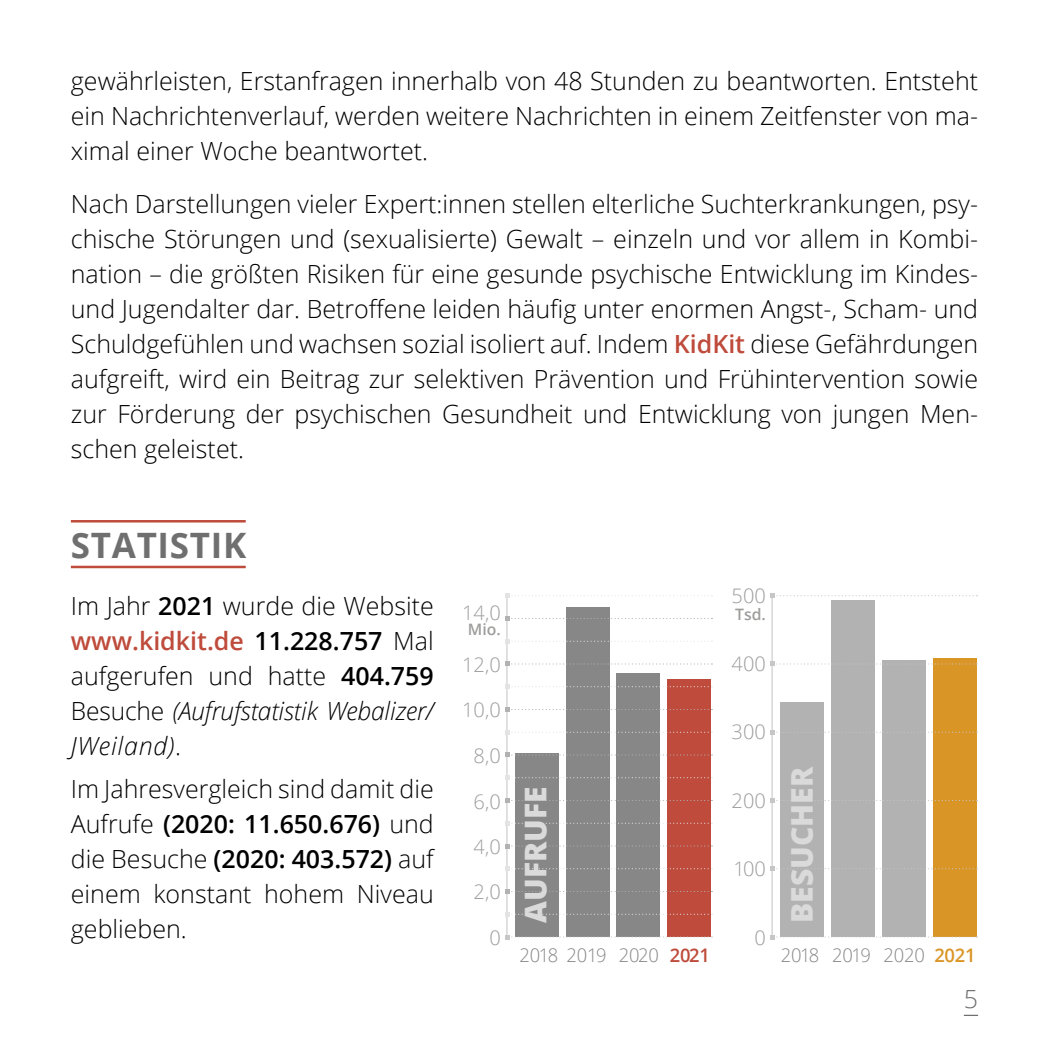
<style>
.page{position:relative;width:1049px;height:1049px;background:#fff}
.page>*{position:absolute;margin:0;border:0;box-sizing:border-box;transform-origin:0 0}
.t1{font:700 35px "Open Sans";letter-spacing:.02em;color:#706f6f}
.t2{font:800 30px "Open Sans";color:#dadada}
.t3{font:300 25px/35px "Open Sans";color:#000;text-align:justify}
.t4{font:300 25px "Open Sans";color:#706f6f}
.t5{font:300 20px "Open Sans";color:#9d9d9c}
.t6{font:300 18.75px "Open Sans";letter-spacing:-.01em;color:#878787}
.t7{font:600 15.75px "Open Sans";color:#9d9d9c}
.s1{font-weight:600;color:#be4b3b}
.s2{font-weight:600}
.s3{font-style:italic}
.s4{font-weight:600;color:#da9527}
</style>
<div class="page">
<hr style="left:71px;top:566px;width:175px;height:2px;background:#be4b3b">
<hr style="left:71px;top:520px;width:175px;height:2px;background:#be4b3b">
<div style="left:933px;top:658px;width:44px;height:279px;background:#da9527"></div>
<div style="left:667px;top:679px;width:44px;height:258px;background:#be4b3b"></div>
<div style="left:780px;top:702px;width:44px;height:235px;background:#b3b2b2"></div>
<div style="left:882px;top:661px;width:44px;height:276px;background:#b3b2b2"></div>
<div style="left:831px;top:601px;width:44px;height:336px;background:#b3b2b2"></div>
<div style="left:616px;top:674px;width:44px;height:263px;background:#878787"></div>
<div style="left:515px;top:753px;width:44px;height:184px;background:#878787"></div>
<div style="left:566px;top:607px;width:44px;height:330px;background:#878787"></div>
<hr style="left:506px;top:596px;width:1px;height:341px;background:#c6c6c6">
<svg style="left:505px;top:594px;width:207px;height:4px"></svg>
<svg style="left:505px;top:639px;width:207px;height:4px"></svg>
<svg style="left:505px;top:684px;width:207px;height:5px"></svg>
<svg style="left:505px;top:730px;width:207px;height:4px"></svg>
<svg style="left:505px;top:775px;width:207px;height:5px"></svg>
<svg style="left:505px;top:821px;width:207px;height:4px"></svg>
<svg style="left:505px;top:866px;width:207px;height:5px"></svg>
<svg style="left:505px;top:912px;width:207px;height:4px"></svg>
<svg style="left:505px;top:935px;width:207px;height:4px"></svg>
<svg style="left:505px;top:889px;width:207px;height:4px"></svg>
<svg style="left:505px;top:844px;width:207px;height:4px"></svg>
<svg style="left:505px;top:798px;width:207px;height:4px"></svg>
<svg style="left:505px;top:753px;width:207px;height:4px"></svg>
<svg style="left:505px;top:707px;width:207px;height:4px"></svg>
<svg style="left:505px;top:662px;width:207px;height:4px"></svg>
<svg style="left:505px;top:616px;width:207px;height:5px"></svg>
<hr style="left:771px;top:596px;width:2px;height:341px;background:#c6c6c6">
<svg style="left:770px;top:935px;width:207px;height:4px"></svg>
<svg style="left:770px;top:866px;width:207px;height:5px"></svg>
<svg style="left:770px;top:798px;width:207px;height:4px"></svg>
<svg style="left:770px;top:730px;width:207px;height:4px"></svg>
<svg style="left:770px;top:662px;width:207px;height:4px"></svg>
<svg style="left:770px;top:594px;width:207px;height:4px"></svg>
<svg style="left:964px;top:1015px;width:14px;height:1px"></svg>
<p class="t3" style="left:71px;top:63px;width:909px">gewährleisten, Erstanfragen innerhalb von 48 Stunden zu beantworten. Entsteht ein Nachrichtenverlauf, werden weitere Nachrichten in einem Zeitfenster von ma&shy;ximal einer Woche beantwortet.</p>
<p class="t3" style="left:71px;top:185px;width:909px">Nach Darstellungen vieler Expert:innen stellen elterliche Suchterkrankungen, psy&shy;chische Störungen und (sexualisierte) Gewalt – einzeln und vor allem in Kombi&shy;nation – die größten Risiken für eine gesunde psychische Entwicklung im Kindes&shy;und Jugendalter dar. Betroffene leiden häufig unter enormen Angst-, Scham- und Schuldgefühlen und wachsen sozial isoliert auf. Indem <span class="s1">KidKit</span> diese Gefährdungen aufgreift, wird ein Beitrag zur selektiven Prävention und Frühintervention sowie zur Förderung der psychischen Gesundheit und Entwicklung von jungen Men&shy;schen geleistet.</p>
<h1 class="t1" style="left:71px;top:520px;width:177px">STATISTIK</h1>
<p class="t3" style="left:71px;top:588px;width:364px">Im Jahr <span class="s2">2021</span> wurde die Website <span class="s1">www.kidkit.de</span> <span class="s2">11.228.757</span> Mal aufgerufen und hatte <span class="s2">404.759<br></span>Besuche <span class="s3">(Aufrufstatistik Webalizer/ JWeiland)</span>.</p>
<p class="t3" style="left:71px;top:770px;width:364px">Im Jahresvergleich sind damit die Aufrufe <span class="s2">(2020: 11.650.676)</span> und die Besuche <span class="s2">(2020: 403.572)</span> auf einem konstant hohem Niveau geblieben.</p>
<p class="t5" style="left:462px;top:599px;width:40px">14,0</p>
<p class="t7" style="left:468px;top:618px;width:34px">Mio.</p>
<p class="t5" style="left:462px;top:651px;width:40px">12,0</p>
<p class="t5" style="left:462px;top:696px;width:40px">10,0</p>
<p class="t5" style="left:474px;top:742px;width:29px">8,0</p>
<p class="t5" style="left:474px;top:788px;width:29px">6,0</p>
<p class="t5" style="left:474px;top:833px;width:29px">4,0</p>
<p class="t5" style="left:474px;top:878px;width:29px">2,0</p>
<p class="t5" style="left:489px;top:924px;width:13px">0</p>
<p class="t2" style="left:513px;top:923px;width:138px;rotate:-90deg">AUFRUFE</p>
<p class="t6" style="left:519px;top:942px;width:192px">2018 2019 2020 <span class="s1">2021</span></p>
<p class="t5" style="left:731px;top:582px;width:36px">500</p>
<p class="t7" style="left:735px;top:603px;width:32px">Tsd.</p>
<p class="t5" style="left:731px;top:650px;width:36px">400</p>
<p class="t5" style="left:731px;top:718px;width:36px">300</p>
<p class="t5" style="left:731px;top:787px;width:36px">200</p>
<p class="t5" style="left:733px;top:855px;width:34px">100</p>
<p class="t5" style="left:754px;top:924px;width:13px">0</p>
<p class="t2" style="left:779px;top:923px;width:158px;rotate:-90deg">BESUCHER</p>
<p class="t6" style="left:781px;top:942px;width:196px">2018 2019 2020 <span class="s4">2021</span></p>
<p class="t4" style="left:964px;top:981px;width:16px">5</p>
</div>
